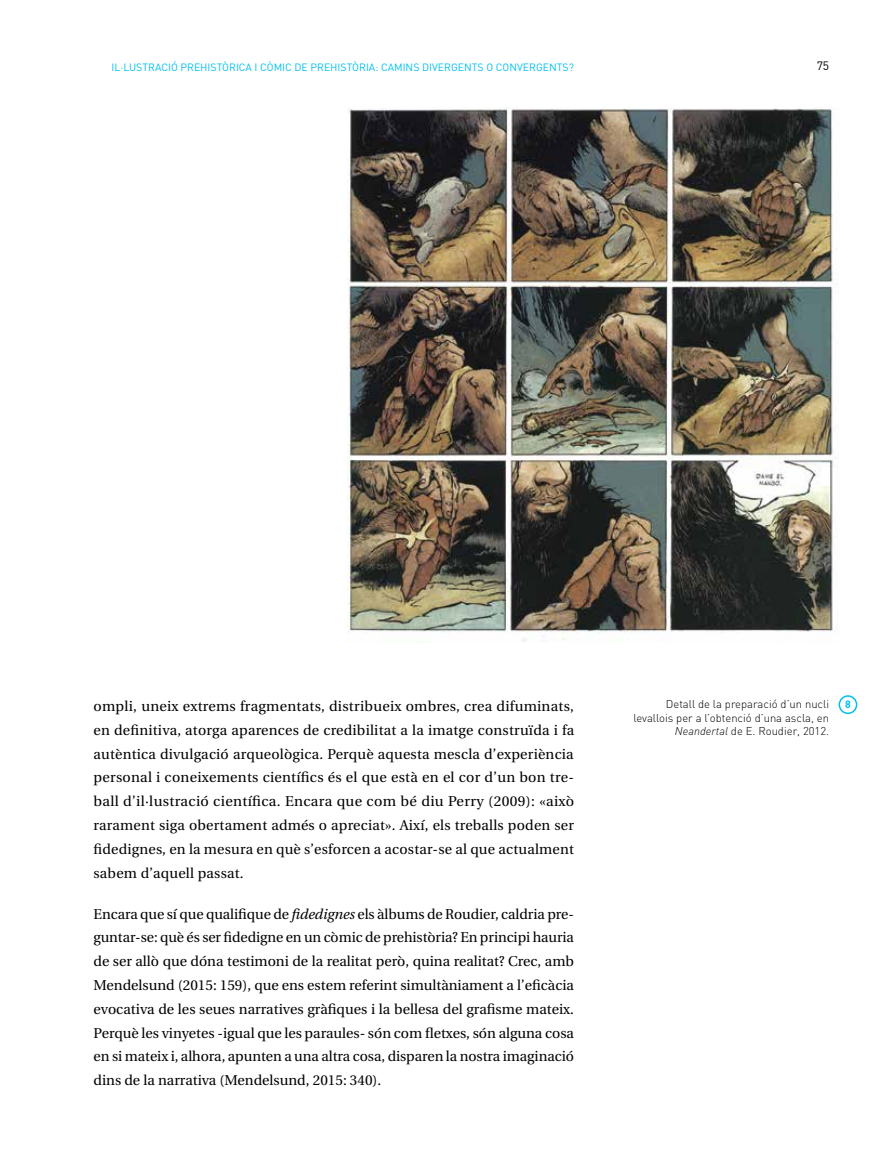
<style>
.page{position:relative;width:893px;height:1149px;background:#fff}
.page>*{position:absolute;margin:0;border:0;box-sizing:border-box;transform-origin:0 0}
.t1{font:14.25px/23.9px "Utopia";color:#000;text-align:justify}
.t2{font:12px "DIN";color:#000}
.t3{font:300 11.25px/13.5px "DIN";color:#000;text-align:right}
.t4{font:10.5px "DIN";color:#00c0ee}
.t5{font:700 10.5px "DIN";color:#00c0ee}
.s1{font-style:italic}
</style>
<div class="page">
<div style="left:838px;top:695px;width:19px;height:18px;border:1px solid #00c0ee;border-radius:50%"></div>
<img style="left:348px;top:107px;width:489px;height:535px">
<p class="t4" style="left:112px;top:60px;width:25px">I L·LUSTRAC</p>
<p class="t4" style="left:168px;top:60px;width:20px">IÓ PREH</p>
<p class="t4" style="left:208px;top:60px;width:111px">ISTÒRICA I CÒMIC DE PREH</p>
<p class="t4" style="left:338px;top:60px;width:102px">ISTÒRIA: CAM INS DIVERGENTS</p>
<p class="t4" style="left:486px;top:60px;width:31px">O CONVERGENTS</p>
<p class="t4" style="left:569px;top:60px;width:7px">?</p>
<p class="t2" style="left:817px;top:58px;width:14px">75</p>
<p class="t1" style="left:94px;top:694px;width:482px">ompli, uneix extrems fragmentats, distribueix ombres, crea difuminats, en definitiva, atorga aparences de credibilitat a la imatge construïda i fa autèntica divulgació arqueològica. Perquè aquesta mescla d’experiència personal i coneixements científics és el que està en el cor d’un bon tre&shy;ball d’il·lustració científica. Encara que com bé diu Perry (2009): «això rarament siga obertament admés o apreciat». Així, els treballs poden ser fidedignes, en la mesura en què s’esforcen a acostar-se al que actualment sabem d’aquell passat.</p>
<p class="t1" style="left:94px;top:901px;width:482px">Encara que sí que qualifique de <span class="s1">fidedignes</span> els àlbums de Roudier, caldria pre&shy;guntar-se: què és ser fidedigne en un còmic de prehistòria? En principi hauria de ser allò que dóna testimoni de la realitat però, quina realitat? Crec, amb Mendelsund (2015: 159), que ens estem referint simultàniament a l’eficàcia evocativa de les seues narratives gràfiques i la bellesa del grafisme mateix.<br>Perquè les vinyetes -igual que les paraules- són com fletxes, són alguna cosa en si mateix i, alhora, apunten a una altra cosa, disparen la nostra imaginació dins de la narrativa (Mendelsund, 2015: 340).</p>
<p class="t3" style="left:666px;top:697px;width:165px">Detall de la preparació d’un nucli</p>
<p class="t5" style="left:845px;top:697px;width:7px">8</p>
<p class="t3" style="left:634px;top:710px;width:197px">levallois per a l’obtenció d’una ascla, en<br><span class="s1">Neandertal</span> de E. Roudier, 2012.</p>
</div>
